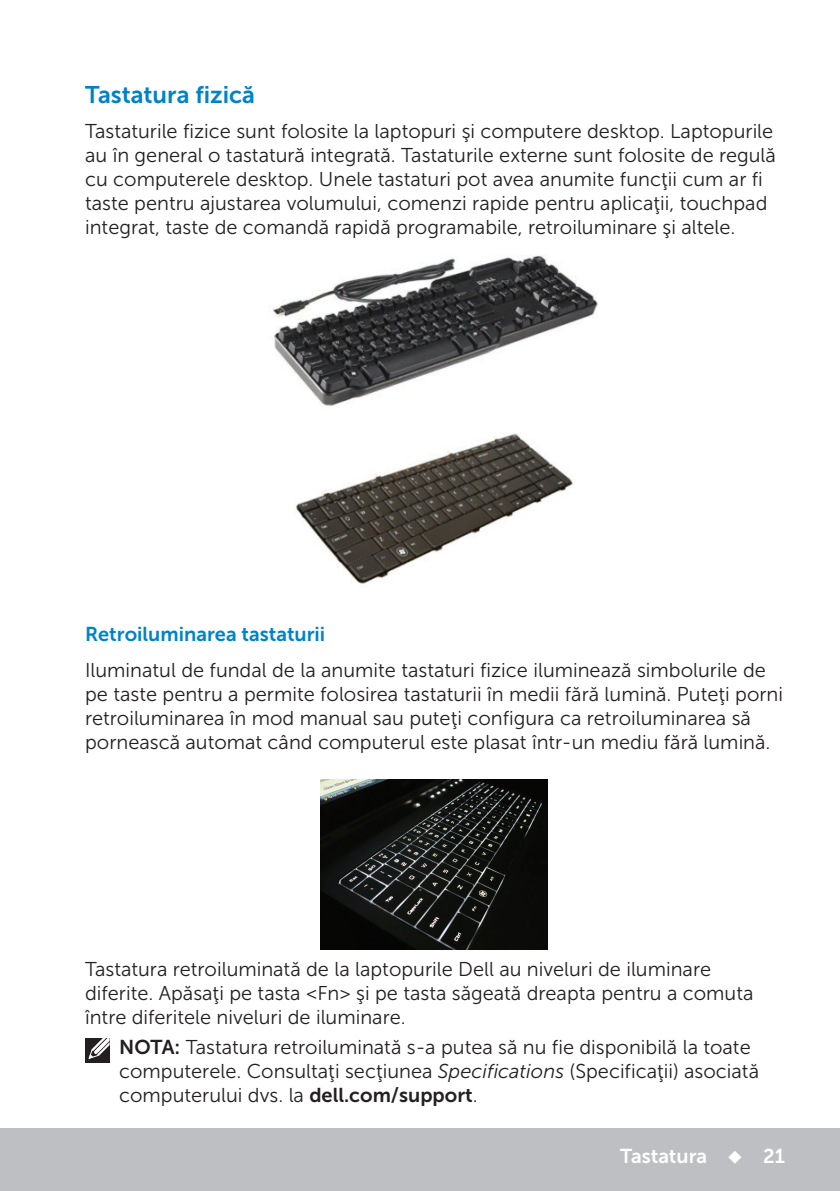
<style>
.page{position:relative;width:840px;height:1191px;background:#fff}
.page>*{position:absolute;margin:0;border:0;box-sizing:border-box;transform-origin:0 0}
.t1{font:24px "Museo Sans For Dell 700";color:#0082c8}
.t2{font:20px/24px "Museo Sans For Dell 300";color:#231f20}
.t3{font:20px "Museo Sans For Dell 700";color:#0082c8}
.t4{font:20px "Museo Sans For Dell 700";color:#fff}
.s1{font-family:"Museo Sans For Dell 700"}
.s2{font-style:italic}
</style>
<div class="page">
<div style="left:0;top:1128px;width:839px;height:63px;background:#bebfc2"></div>
<img style="left:273px;top:255px;width:325px;height:151px">
<img style="left:295px;top:433px;width:278px;height:151px">
<img style="left:320px;top:779px;width:227px;height:170px">
<div style="left:85px;top:1038px;width:24px;height:24px;background:#231f20"></div>
<svg style="left:88px;top:1038px;width:22px;height:22px"></svg>
<p class="t1" style="left:85px;top:81px;width:171px">Tastatura fizică</p>
<p class="t2" style="left:85px;top:120px;width:692px">Tastaturile fizice sunt folosite la laptopuri şi computere desktop. Laptopurile au în general o tastatură integrată. Tastaturile externe sunt folosite de regulă cu computerele desktop. Unele tastaturi pot avea anumite funcţii cum ar fi taste pentru ajustarea volumului, comenzi rapide pentru aplicaţii, touchpad integrat, taste de comandă rapidă programabile, retroiluminare şi altele.</p>
<p class="t3" style="left:85px;top:623px;width:241px">Retroiluminarea tastaturii</p>
<p class="t2" style="left:85px;top:658px;width:699px">Iluminatul de fundal de la anumite tastaturi fizice iluminează simbolurile de pe taste pentru a permite folosirea tastaturii în medii fără lumină. Puteţi porni retroiluminarea în mod manual sau puteţi configura ca retroiluminarea să pornească automat când computerul este plasat într-un mediu fără lumină.</p>
<p class="t2" style="left:85px;top:957px;width:669px">Tastatura retroiluminată de la laptopurile Dell au niveluri de iluminare diferite. Apăsaţi pe tasta &lt;Fn&gt; şi pe tasta săgeată dreapta pentru a comuta între diferitele niveluri de iluminare.</p>
<p class="t2" style="left:119px;top:1035px;width:641px"><span class="s1">NOTA:</span> Tastatura retroiluminată s-a putea să nu fie disponibilă la toate computerele. Consultaţi secţiunea <span class="s2">Specifications</span> (Specificaţii) asociată computerului dvs. la <span class="s1">dell.com/support</span>.</p>
<p class="t4" style="left:620px;top:1144px;width:166px">Tastatura ◆ 21</p>
</div>
